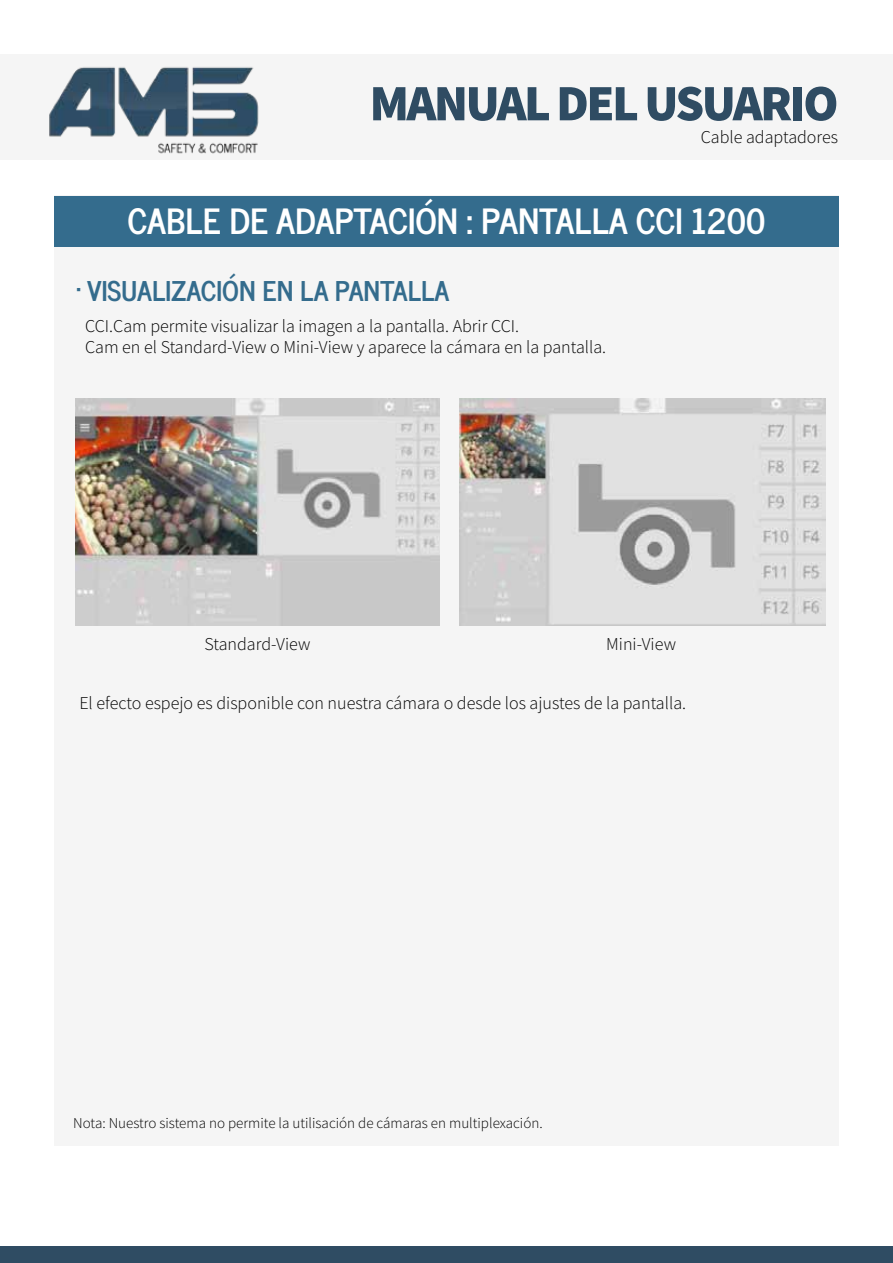
<style>
.page{position:relative;width:893px;height:1263px;background:#fff}
.page>*{position:absolute;margin:0;border:0;box-sizing:border-box;transform-origin:0 0}
.t1{font:900 51px "Mada";letter-spacing:-.05em;color:#2f4c63}
.t2{font:700 34.5px "News Cycle";color:#fff}
.t3{font:700 27px "News Cycle";color:#346c8d}
.t4{font:300 18px/21.6px "Mada";color:#000}
.t5{font:300 15px "Mada";color:#000}
</style>
<div class="page">
<div style="left:0;top:54px;width:893px;height:106px;background:#f5f5f5"></div>
<img style="left:49px;top:67px;width:210px;height:87px">
<div style="left:0;top:1247px;width:893px;height:16px;background:#2f4c63"></div>
<div style="left:54px;top:196px;width:784px;height:950px;background:#f5f5f5"></div>
<div style="left:54px;top:196px;width:784px;height:50px;background:#346c8d"></div>
<img style="left:76px;top:398px;width:363px;height:227px">
<img style="left:459px;top:398px;width:366px;height:227px">
<h1 class="t1" style="left:369px;top:73px;width:470px">MANUAL DEL USUARIO</h1>
<p class="t4" style="left:701px;top:127px;width:139px">Cable adaptadores</p>
<h2 class="t2" style="left:127px;top:190px;width:640px">CABLE DE ADAPTACIÓN : PANTALLA CCI 1200</h2>
<h3 class="t3" style="left:77px;top:267px;width:374px">· VISUALIZACIÓN EN LA PANTALLA</h3>
<p class="t4" style="left:85px;top:316px;width:523px">CCI.Cam permite visualizar la imagen a la pantalla. Abrir CCI.<br>Cam en el Standard-View o Mini-View y aparece la cámara en la pantalla.</p>
<p class="t4" style="left:205px;top:634px;width:107px">Standard-View</p>
<p class="t4" style="left:606px;top:634px;width:71px">Mini-View</p>
<p class="t4" style="left:79px;top:693px;width:608px">El efecto espejo es disponible con nuestra cámara o desde los ajustes de la pantalla.</p>
<p class="t5" style="left:73px;top:1114px;width:471px">Nota: Nuestro sistema no permite la utilisación de cámaras en multiplexación.</p>
</div>
